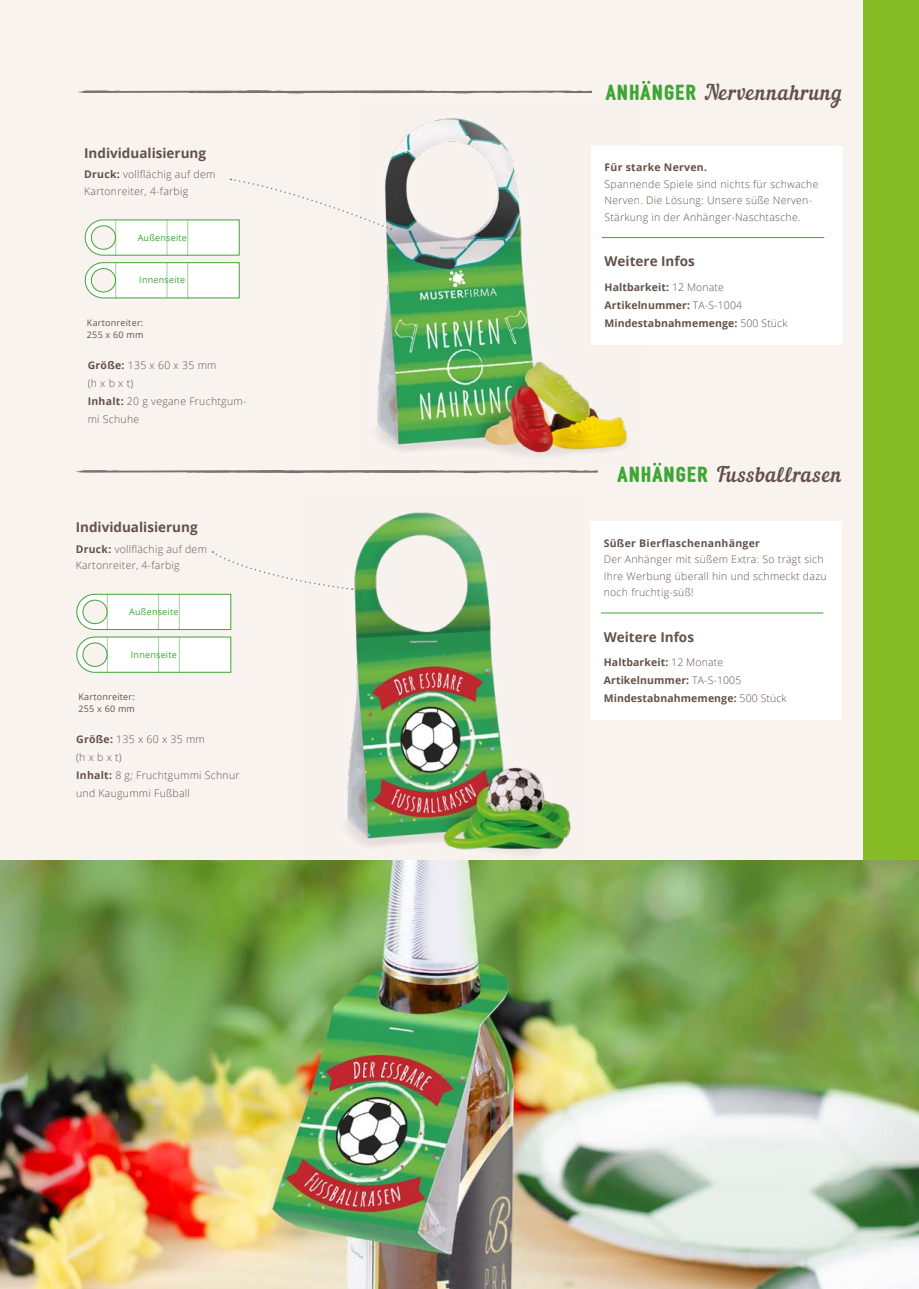
<style>
.page{position:relative;width:919px;height:1289px;background:#fff}
.page>*{position:absolute;margin:0;border:0;box-sizing:border-box;transform-origin:0 0}
.t1{font:21px "Nautilus Pompilius";letter-spacing:.03em;color:#63524a}
.t2{font:700 13.5px "Open Sans";color:#63524a}
.t3{font:300 10.5px/16.5px "Open Sans";letter-spacing:.025em;color:#63524a}
.t4{font:700 10.5px/18px "Open Sans";letter-spacing:.01em;color:#63524a}
.t5{font:9px/12px "Open Sans";letter-spacing:.025em;color:#63524a}
.t6{font:9px "Open Sans";letter-spacing:.025em;color:#3fa535}
.s1{font-weight:700}
.s2{font-family:"Bushcraft one";color:#3fa535}
.s3{font-weight:300}
</style>
<div class="page">
<div style="left:0;top:0;width:918px;height:1288px;background:#f9f3f0"></div>
<div style="left:863px;top:0;width:55px;height:1288px;background:#86bc25"></div>
<img style="left:376px;top:118px;width:266px;height:338px">
<img style="left:345px;top:512px;width:226px;height:343px">
<div style="left:591px;top:146px;width:251px;height:198px;background:#fff"></div>
<div style="left:590px;top:521px;width:251px;height:199px;background:#fff"></div>
<hr style="left:602px;top:237px;width:221px;height:1px;background:#3fa535">
<hr style="left:601px;top:612px;width:222px;height:1px;background:#3fa535">
<svg style="left:78px;top:90px;width:514px;height:4px"></svg>
<svg style="left:76px;top:470px;width:521px;height:3px;background:#99908b"></svg>
<svg style="left:642px;top:81px;width:8px;height:3px"></svg>
<svg style="left:653px;top:462px;width:8px;height:3px"></svg>
<svg style="left:85px;top:178px;width:306px;height:77px"></svg>
<hr style="left:167px;top:219px;width:1px;height:36px;background:#3fa535">
<hr style="left:115px;top:220px;width:1px;height:36px;background:#3fa535">
<hr style="left:187px;top:220px;width:1px;height:36px;background:#3fa535">
<svg style="left:76px;top:551px;width:277px;height:79px"></svg>
<hr style="left:158px;top:593px;width:1px;height:36px;background:#3fa535">
<hr style="left:107px;top:594px;width:1px;height:36px;background:#3fa535">
<hr style="left:179px;top:594px;width:1px;height:36px;background:#3fa535">
<svg style="left:85px;top:262px;width:155px;height:36px"></svg>
<hr style="left:167px;top:262px;width:1px;height:36px;background:#3fa535">
<hr style="left:115px;top:262px;width:1px;height:36px;background:#3fa535">
<hr style="left:187px;top:262px;width:1px;height:36px;background:#3fa535">
<svg style="left:76px;top:636px;width:155px;height:36px"></svg>
<hr style="left:158px;top:636px;width:1px;height:36px;background:#3fa535">
<hr style="left:107px;top:637px;width:1px;height:36px;background:#3fa535">
<hr style="left:179px;top:637px;width:1px;height:36px;background:#3fa535">
<img style="left:0;top:860px;width:918px;height:428px">
<p class="t2" style="left:84px;top:143px;width:123px">Individualisierung</p>
<p class="t3" style="left:84px;top:166px;width:133px"><span class="s1">Druck:</span> vollflächig auf dem<br>Kartonreiter, 4-farbig</p>
<p class="t6" style="left:138px;top:232px;width:51px">Außenseite</p>
<p class="t6" style="left:139px;top:274px;width:48px">Innenseite</p>
<p class="t5" style="left:87px;top:316px;width:58px">Kartonreiter:<br>255 x 60 mm</p>
<p class="t3" style="left:88px;top:355px;width:160px;line-height:18px"><span class="s1">Größe:</span> 135 x 60 x 35 mm<br>(h x b x t)<br><span class="s1">Inhalt:</span> 20 g vegane Fruchtgum&shy;mi Schuhe</p>
<p class="t2" style="left:76px;top:517px;width:123px">Individualisierung</p>
<p class="t3" style="left:76px;top:540px;width:133px"><span class="s1">Druck:</span> vollflächig auf dem<br>Kartonreiter, 4-farbig</p>
<p class="t6" style="left:129px;top:606px;width:51px">Außenseite</p>
<p class="t6" style="left:131px;top:648px;width:48px">Innenseite</p>
<p class="t5" style="left:78px;top:691px;width:58px">Kartonreiter:<br>255 x 60 mm</p>
<p class="t3" style="left:76px;top:729px;width:165px;line-height:18px"><span class="s1">Größe:</span> 135 x 60 x 35 mm<br>(h x b x t)<br><span class="s1">Inhalt:</span> 8 g; Fruchtgummi Schnur und Kaugummi Fußball</p>
<h1 class="t1" style="left:605px;top:80px;width:238px"><span class="s2">ANHANGER</span> Nervennahrung</h1>
<p class="t4" style="left:604px;top:158px;width:104px">Für starke Nerven.</p>
<p class="t3" style="left:604px;top:175px;width:215px">Spannende Spiele sind nichts für schwache<br>Nerven. Die Lösung: Unsere süße Nerven-<br>Stärkung in der Anhänger-Naschtasche.</p>
<p class="t2" style="left:604px;top:252px;width:92px">Weitere Infos</p>
<p class="t4" style="left:604px;top:278px;width:184px">Haltbarkeit: <span class="s3">12 Monate<br></span>Artikelnummer: <span class="s3">TA-S-1004<br></span>Mindestabnahmemenge: <span class="s3">500 Stück</span></p>
<h1 class="t1" style="left:617px;top:461px;width:226px"><span class="s2">ANHANGER</span> Fussballrasen</h1>
<p class="t4" style="left:603px;top:533px;width:158px">Süßer Bierflaschenanhänger</p>
<p class="t3" style="left:603px;top:550px;width:224px">Der Anhänger mit süßem Extra: So trägt sich<br>Ihre Werbung überall hin und schmeckt dazu noch fruchtig-süß!</p>
<p class="t2" style="left:603px;top:627px;width:92px">Weitere Infos</p>
<p class="t4" style="left:603px;top:653px;width:184px">Haltbarkeit: <span class="s3">12 Monate<br></span>Artikelnummer: <span class="s3">TA-S-1005<br></span>Mindestabnahmemenge: <span class="s3">500 Stück</span></p>
</div>
